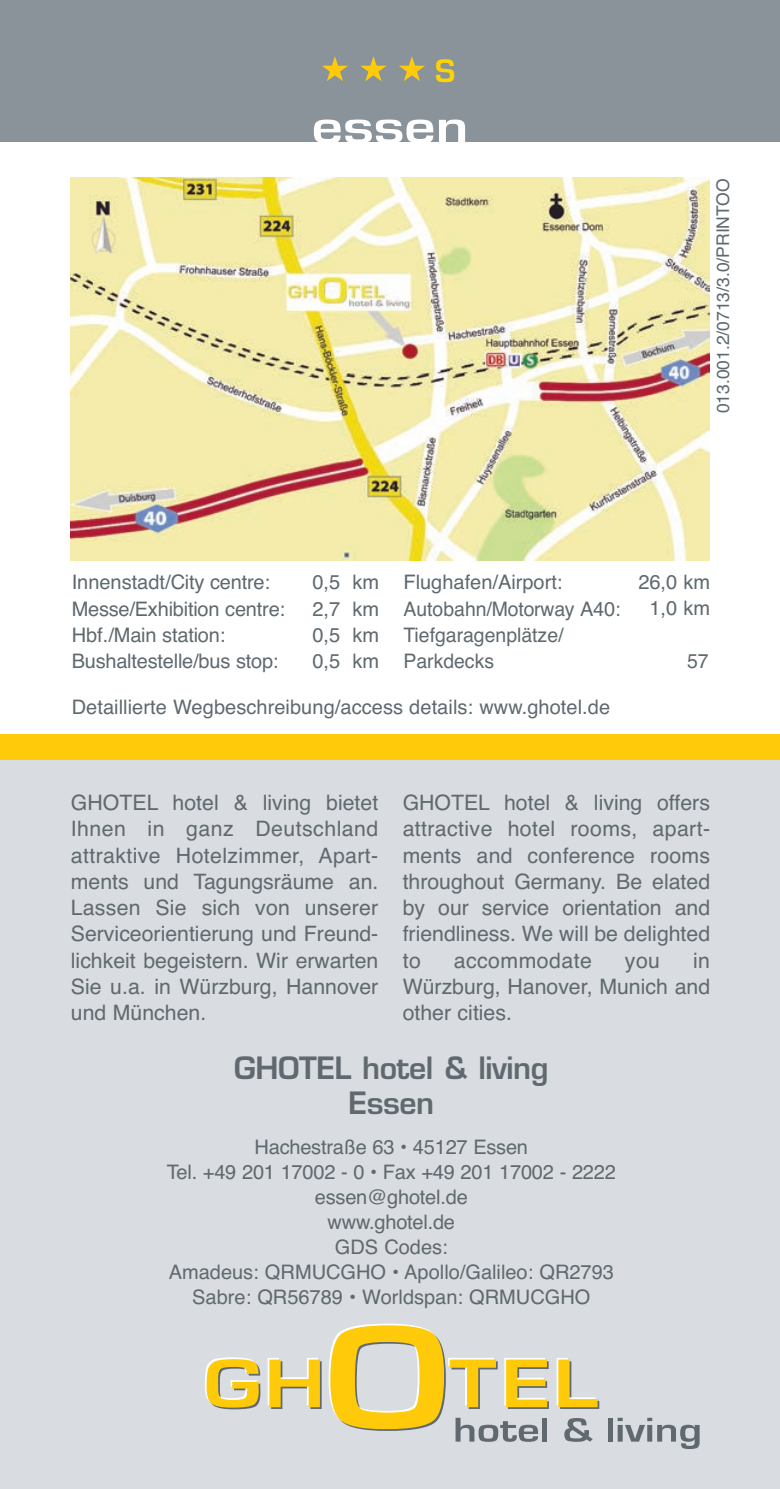
<style>
.page{position:relative;width:780px;height:1489px;background:#fff}
.page>*{position:absolute;margin:0;border:0;box-sizing:border-box;transform-origin:0 0}
.t1{font:600 44px "Eurostile";color:#fff;scale:1.25 1}
.t2{font:600 30px/35px "Eurostile";letter-spacing:-.015em;color:#5f696f;text-align:center}
.t3{font:600 30px "Eurostile";color:#fed304}
.t4{font:21.25px/26.2px "Helvetica";color:#5f696f;text-align:justify}
.t5{font:21.25px "Helvetica";letter-spacing:.02em;color:#5f696f}
.t6{font:20px/26.2px "Helvetica";color:#5f696f;text-align:center}
.t7{font:17.5px "Helvetica";color:#5f696f}
</style>
<div class="page">
<div style="left:0;top:0;width:780px;height:142px;background:#899399"></div>
<div style="left:0;top:758px;width:780px;height:730px;background:#d9dce0"></div>
<img style="left:71px;top:177px;width:638px;height:383px">
<div style="left:0;top:734px;width:780px;height:26px;background:#feca0a"></div>
<svg style="left:205px;top:1357px;width:55px;height:52px"></svg>
<svg style="left:268px;top:1358px;width:53px;height:50px"></svg>
<svg style="left:556px;top:1358px;width:43px;height:50px"></svg>
<svg style="left:328px;top:1323px;width:221px;height:118px"></svg>
<div style="left:542px;top:1417px;width:5px;height:24px;background:#5f696f"></div>
<svg style="left:564px;top:1418px;width:28px;height:23px"></svg>
<div style="left:607px;top:1417px;width:5px;height:24px;background:#5f696f"></div>
<svg style="left:617px;top:1417px;width:82px;height:31px"></svg>
<svg style="left:322px;top:56px;width:26px;height:25px"></svg>
<svg style="left:360px;top:56px;width:26px;height:25px"></svg>
<svg style="left:399px;top:56px;width:26px;height:25px"></svg>
<h2 class="t3" style="left:435px;top:59px;width:22px">S</h2>
<h1 class="t1" style="left:311px;top:110px;width:127px">essen</h1>
<p class="t7" style="left:713px;top:413px;width:237px;rotate:-90deg">013.001.2/0713/3.0/PRINTOO</p>
<p class="t6" style="left:72px;top:569px;width:215px;text-align:left">Innenstadt/City centre:<br>Messe/Exhibition centre:<br>Hbf./Main station:<br>Bushaltestelle/bus stop:</p>
<p class="t6" style="left:312px;top:569px;width:68px;text-align:justify">0,5 km 2,7 km 0,5 km 0,5 km</p>
<p class="t6" style="left:638px;top:569px;width:73px">26,0 km<br>1,0 km</p>
<p class="t6" style="left:403px;top:569px;width:218px;text-align:left">Flughafen/Airport:<br>Autobahn/Motorway A40:<br>Tiefgaragenplätze/<br>Parkdecks</p>
<p class="t6" style="left:687px;top:648px;width:23px">57</p>
<p class="t6" style="left:72px;top:694px;width:540px">Detaillierte Wegbeschreibung/access details: www.ghotel.de</p>
<p class="t4" style="left:71px;top:789px;width:309px">GHOTEL hotel &amp; living bietet Ihnen in ganz Deutschland attraktive Hotelzimmer, Apart - ments und Tagungsräume an.<br>Lassen Sie sich von unserer Serviceorientierung und Freund - lichkeit begeistern. Wir erwarten Sie u.a. in Würzburg, Hannover und München.</p>
<p class="t4" style="left:402px;top:789px;width:309px">GHOTEL hotel &amp; living offers attractive hotel rooms, apart&shy;ments and conference rooms throughout Germany. Be elated by our service orientation and friendliness. We will be delighted to</p>
<p class="t5" style="left:454px;top:947px;width:140px">accommodate</p>
<p class="t4" style="left:625px;top:947px;width:37px">you</p>
<p class="t4" style="left:402px;top:947px;width:309px;text-indent:290px">in Würzburg, Hanover, Munich and other cities.</p>
<h2 class="t2" style="left:234px;top:1054px;width:316px">GHOTEL hotel &amp; living<br>Essen</h2>
<p class="t6" style="left:167px;top:1134px;width:450px;line-height:25px">Hachestraße 63 • 45127 Essen<br>Tel. +49 201 17002 - 0 • Fax +49 201 17002 - 2222 essen@ghotel.de<br>www.ghotel.de<br>GDS Codes:<br>Amadeus: QRMUCGHO • Apollo/Galileo: QR2793<br>Sabre: QR56789 • Worldspan: QRMUCGHO</p>
</div>
